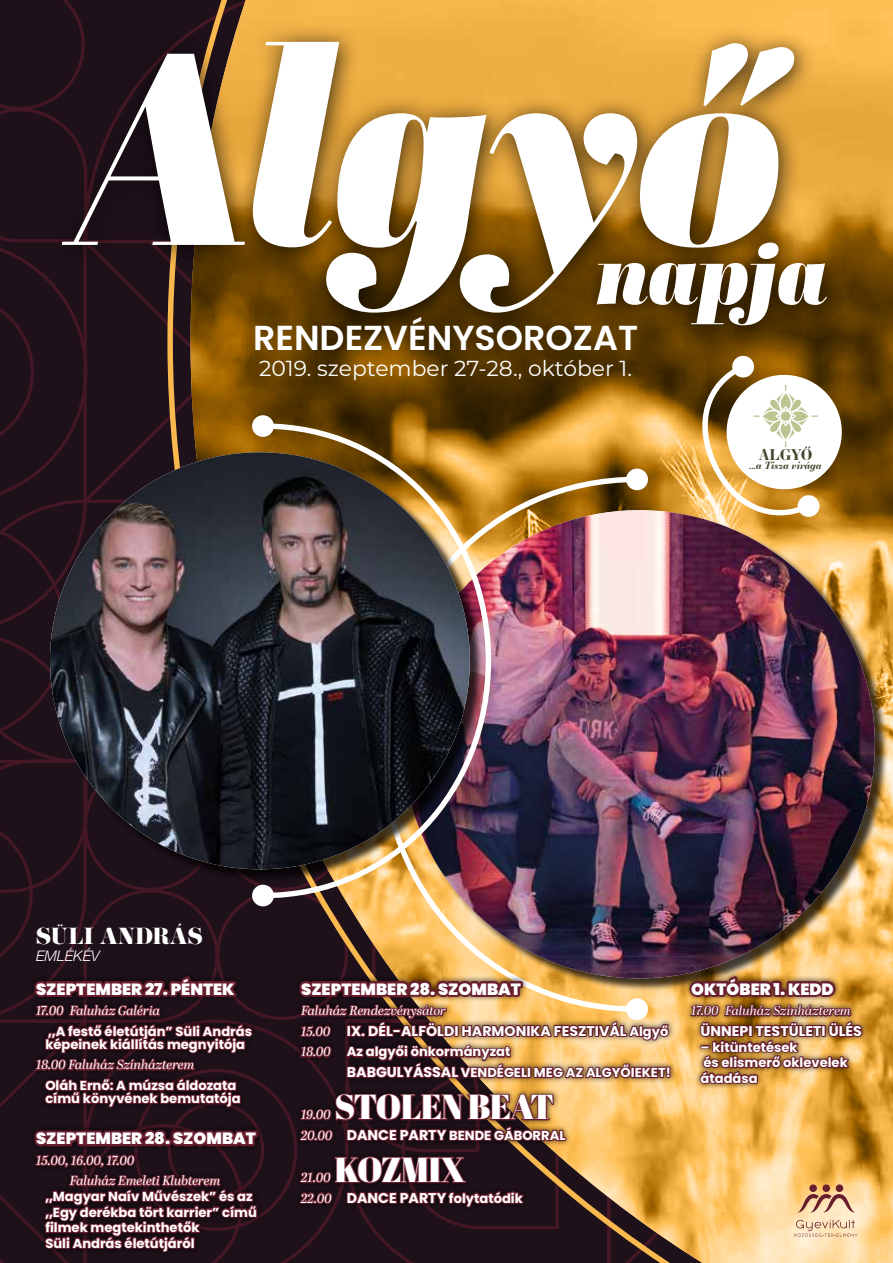
<style>
.page{position:relative;width:893px;height:1263px;background:#fff}
.page>*{position:absolute;margin:0;border:0;box-sizing:border-box;transform-origin:0 0}
.t1{font:italic 270.75px "Abril Display Bl";color:#fff}
.t2{font:italic 84.6px "Abril Display Bl";color:#fff}
.t3{font:600 34.65px "Poppins";color:#fff}
.t4{font:900 34.65px "Abril Display";color:#fff}
.t5{font:21.75px "Montserrat";color:#fff}
.t6{font:20.25px "Eloquent JF Pro";color:#fff}
.t7{font:900 16.2px "Poppins";color:#fff}
.t8{font:700 14.85px "Essonnes Display";letter-spacing:-.02em;color:#444930}
.t9{font:italic 300 14.55px "Helvetica Neue";color:#fff}
.t10{font:700 14.1px "Poppins";color:#fff}
.t11{font:700 13.05px/15.6px "Poppins";color:#fff}
.t12{font:italic 13.05px/20.5px "Abril Display";color:#fff}
.t13{font:italic 700 9.9px "Essonnes Display";color:#444930}
.s1{font-family:"Abril Display";font-weight:400;font-style:italic;font-size:13.05px}
.s2{font-size:13.05px}
.s3{font-family:"Abril Display";font-weight:400;font-style:italic}
.s4{font-size:14.1px}
</style>
<div class="page">
<img style="left:0;top:0;width:893px;height:1263px">
<h1 class="t1" style="left:72px;top:-42px;width:712px">Algyő</h1>
<h2 class="t2" style="left:596px;top:214px;width:232px">napja</h2>
<h3 class="t5" style="left:259px;top:354px;width:374px">2019. szeptember 27-28., október 1.</h3>
<h3 class="t3" style="left:253px;top:318px;width:387px">RENDEZVÉNYSOROZAT</h3>
<p class="t8" style="left:759px;top:444px;width:55px">ALGYŐ</p>
<p class="t13" style="left:749px;top:458px;width:74px">...a Tisza virága</p>
<h3 class="t6" style="left:36px;top:925px;width:168px">SÜLI ANDRÁS</h3>
<p class="t9" style="left:36px;top:945px;width:65px">EMLÉKÉV</p>
<p class="t7" style="left:36px;top:980px;width:200px">SZEPTEMBER 27. PÉNTEK</p>
<p class="t12" style="left:36px;top:1001px;width:125px">17.00 Faluház Galéria</p>
<p class="t11" style="left:45px;top:1025px;width:208px;line-height:13px">„A festő életútján” Süli András képeinek kiállítás megnyitója</p>
<p class="t12" style="left:36px;top:1055px;width:160px">18.00 Faluház Színházterem</p>
<p class="t11" style="left:45px;top:1079px;width:197px;line-height:13px">Oláh Ernő: A múzsa áldozata című könyvének bemutatója</p>
<p class="t7" style="left:36px;top:1129px;width:221px">SZEPTEMBER 28. SZOMBAT</p>
<p class="t12" style="left:70px;top:1150px;width:152px;text-indent:-34px">15.00, 16.00, 17.00<br>Faluház Emeleti Klubterem</p>
<p class="t11" style="left:45px;top:1189px;width:213px">„Magyar Naív Művészek” és az „Egy derékba tört karrier” című filmek megtekinthetők<br>Süli András életútjáról</p>
<p class="t7" style="left:301px;top:980px;width:221px">SZEPTEMBER 28. SZOMBAT</p>
<p class="t12" style="left:301px;top:1001px;width:146px">Faluház Rendezvénysátor</p>
<p class="t10" style="left:301px;top:1023px;width:369px"><span class="s1">15.00</span> IX. DÉL-ALFÖLDI HARMONIKA FESZTIVÁL <span class="s2">Algyő</span></p>
<p class="t11" style="left:347px;top:1042px;width:325px;line-height:20.5px;text-indent:-46px"><span class="s3">18.00</span> Az algyői önkormányzat<br><span class="s4">BABGULYÁSSAL</span> VENDÉGELI MEG AZ ALGYŐIEKET!</p>
<p class="t12" style="left:301px;top:1105px;width:31px">19.00</p>
<h3 class="t4" style="left:335px;top:1082px;width:220px">STOLEN BEAT</h3>
<p class="t11" style="left:301px;top:1127px;width:266px"><span class="s3">20.00</span> <span class="s4">DANCE PARTY</span> BENDE GÁBORRAL</p>
<p class="t12" style="left:301px;top:1168px;width:31px">21.00</p>
<h3 class="t4" style="left:335px;top:1145px;width:132px">KOZMIX</h3>
<p class="t11" style="left:301px;top:1190px;width:223px"><span class="s3">22.00</span> <span class="s4">DANCE PARTY</span> folytatódik</p>
<p class="t7" style="left:691px;top:980px;width:144px">OKTÓBER 1. KEDD</p>
<p class="t12" style="left:691px;top:1001px;width:161px">17.00 Faluház Színházterem</p>
<p class="t10" style="left:701px;top:1023px;width:163px">ÜNNEPI TESTÜLETI ÜLÉS</p>
<p class="t11" style="left:701px;top:1039px;width:149px">– kitüntetések<br>és elismerő oklevelek átadása</p>
</div>
